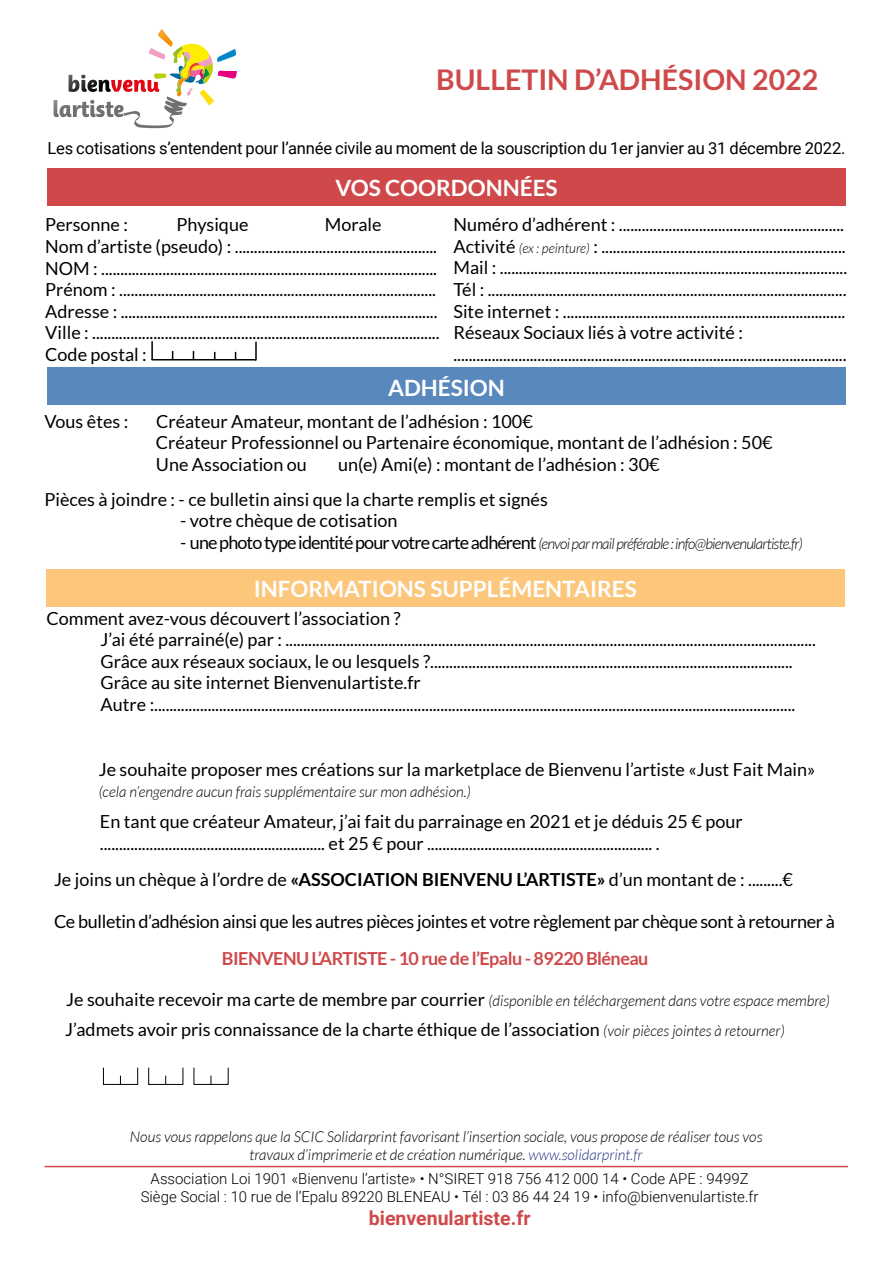
<style>
.page{position:relative;width:893px;height:1263px;background:#fff}
.page>*{position:absolute;margin:0;border:0;box-sizing:border-box;transform-origin:0 0}
.t1{font:700 28.5px "Lato";color:#cf494b}
.t2{font:700 22.5px "Lato";color:#fff}
.t3{font:700 19.5px "Roboto";color:#cf494b}
.t4{font:18px/21.6px "Lato";color:#000}
.t5{font:18px "Lato";letter-spacing:-.02em;color:#000}
.t6{font:700 18px "Lato";letter-spacing:-.03em;color:#cf494b}
.t7{font:16.5px "Roboto";letter-spacing:-.01em;color:#000}
.t8{font:italic 300 15px/18px "Lato";color:#000;text-align:center}
.t9{font:300 15px/18px "Roboto";color:#000;text-align:center}
.t10{font:italic 300 15px "Lato";letter-spacing:-.05em;color:#000}
.s1{font-weight:300;font-style:italic;font-size:13.5px}
.s2{font-weight:400;font-style:normal;font-size:18px}
.s3{font-weight:700}
.s4{font-weight:300;font-style:italic;font-size:15px}
.s5{color:#283583}
</style>
<div class="page">
<div style="left:47px;top:168px;width:799px;height:37px;background:#cf494b"></div>
<hr style="left:152px;top:359px;width:104px;height:1px;background:#000">
<svg style="left:255px;top:342px;width:2px;height:18px"></svg>
<svg style="left:151px;top:341px;width:2px;height:19px"></svg>
<div style="left:47px;top:368px;width:799px;height:37px;background:#5988bd"></div>
<div style="left:46px;top:569px;width:798px;height:38px;background:#fcc67b"></div>
<svg style="left:103px;top:1068px;width:35px;height:17px"></svg>
<svg style="left:148px;top:1068px;width:36px;height:17px"></svg>
<svg style="left:194px;top:1068px;width:35px;height:17px"></svg>
<hr style="left:44px;top:1166px;width:804px;height:1px;background:#cf494b">
<svg style="left:54px;top:29px;width:183px;height:99px"></svg>
<h1 class="t1" style="left:436px;top:63px;width:383px">BULLETIN D’ADHÉSION 2022</h1>
<p class="t7" style="left:47px;top:137px;width:800px">Les cotisations s’entendent pour l’année civile au moment de la souscription du 1er janvier au 31 décembre 2022.</p>
<p class="t2" style="left:335px;top:175px;width:224px">VOS COORDONNÉES</p>
<p class="t4" style="left:45px;top:214px;width:84px">Personne :</p>
<p class="t4" style="left:177px;top:214px;width:73px">Physique</p>
<p class="t4" style="left:45px;top:214px;width:396px;text-indent:280px">Morale<br>Nom d’artiste (pseudo) : .....................................................<br>NOM : ........................................................................................<br>Prénom : ...................................................................................<br>Adresse : ...................................................................................<br>Ville : ...........................................................................................<br>Code postal :</p>
<p class="t4" style="left:453px;top:214px;width:395px">Numéro d’adhérent : ...........................................................<br>Activité <span class="s1">(ex : peinture)</span> : ................................................................<br>Mail : ...........................................................................................<br>Tél : ..............................................................................................<br>Site internet : ..........................................................................<br>Réseaux Sociaux liés à votre activité : .......................................................................................................</p>
<p class="t2" style="left:388px;top:374px;width:118px">ADHÉSION</p>
<p class="t4" style="left:44px;top:410px;width:85px">Vous êtes :</p>
<p class="t4" style="left:156px;top:410px;width:618px">Créateur Amateur, montant de l’adhésion : 100€<br>Créateur Professionnel ou Partenaire économique, montant de l’adhésion : 50€<br>Une Association ou</p>
<p class="t4" style="left:338px;top:453px;width:323px">un(e) Ami(e) : montant de l’adhésion : 30€</p>
<p class="t4" style="left:44px;top:488px;width:505px">Pièces à joindre : - ce bulletin ainsi que la charte remplis et signés</p>
<p class="t4" style="left:180px;top:510px;width:219px">- votre chèque de cotisation</p>
<p class="t10" style="left:180px;top:536px;width:624px"><span class="s2">- une photo type identité pour votre carte adhérent</span> (envoi par mail préférable : info@bienvenulartiste.fr)</p>
<p class="t2" style="left:254px;top:576px;width:384px">INFORMATIONS SUPPLÉMENTAIRES</p>
<p class="t4" style="left:101px;top:607px;width:717px;text-indent:-54px">Comment avez-vous découvert l’association ?<br>J’ai été parrainé(e) par : ...........................................................................................................................................<br>Grâce aux réseaux sociaux, le ou lesquels ?...............................................................................................<br>Grâce au site internet Bienvenulartiste.fr<br>Autre :........................................................................................................................................................................</p>
<p class="t4" style="left:99px;top:758px;width:718px">Je souhaite proposer mes créations sur la marketplace de Bienvenu l’artiste «Just Fait Main»</p>
<p class="t8" style="left:99px;top:783px;width:374px">(cela n’engendre aucun frais supplémentaire sur mon adhésion.)</p>
<p class="t4" style="left:100px;top:811px;width:644px">En tant que créateur Amateur, j’ai fait du parrainage en 2021 et je déduis 25 € pour ........................................................... et 25 € pour ........................................................... .</p>
<p class="t4" style="left:54px;top:869px;width:740px">Je joins un chèque à l’ordre de <span class="s3">«ASSOCIATION BIENVENU L’ARTISTE»</span> d’un montant de : .........€</p>
<p class="t5" style="left:54px;top:911px;width:782px">Ce bulletin d’adhésion ainsi que les autres pièces jointes et votre règlement par chèque sont à retourner à</p>
<p class="t6" style="left:222px;top:948px;width:428px">BIENVENU L’ARTISTE - 10 rue de l’Epalu - 89220 Bléneau</p>
<p class="t8" style="left:66px;top:993px;width:765px"><span class="s2">Je souhaite recevoir ma carte de membre par courrier</span> (disponible en téléchargement dans votre espace membre)</p>
<p class="t4" style="left:65px;top:1018px;width:721px">J’admets avoir pris connaissance de la charte éthique de l’association <span class="s4">(voir pièces jointes à retourner)</span></p>
<p class="t8" style="left:130px;top:1128px;width:634px">Nous vous rappelons que la SCIC Solidarprint favorisant l’insertion sociale, vous propose de réaliser tous vos travaux d’imprimerie et de création numérique. <span class="s5">www.solidarprint.fr</span></p>
<p class="t9" style="left:141px;top:1169px;width:619px">Association Loi 1901 «Bienvenu l’artiste» • N°SIRET 918 756 412 000 14 • Code APE : 9499Z<br>Siège Social : 10 rue de l’Epalu 89220 BLENEAU • Tél : 03 86 44 24 19 • info@bienvenulartiste.fr</p>
<p class="t3" style="left:369px;top:1204px;width:163px">bienvenulartiste.fr</p>
</div>
